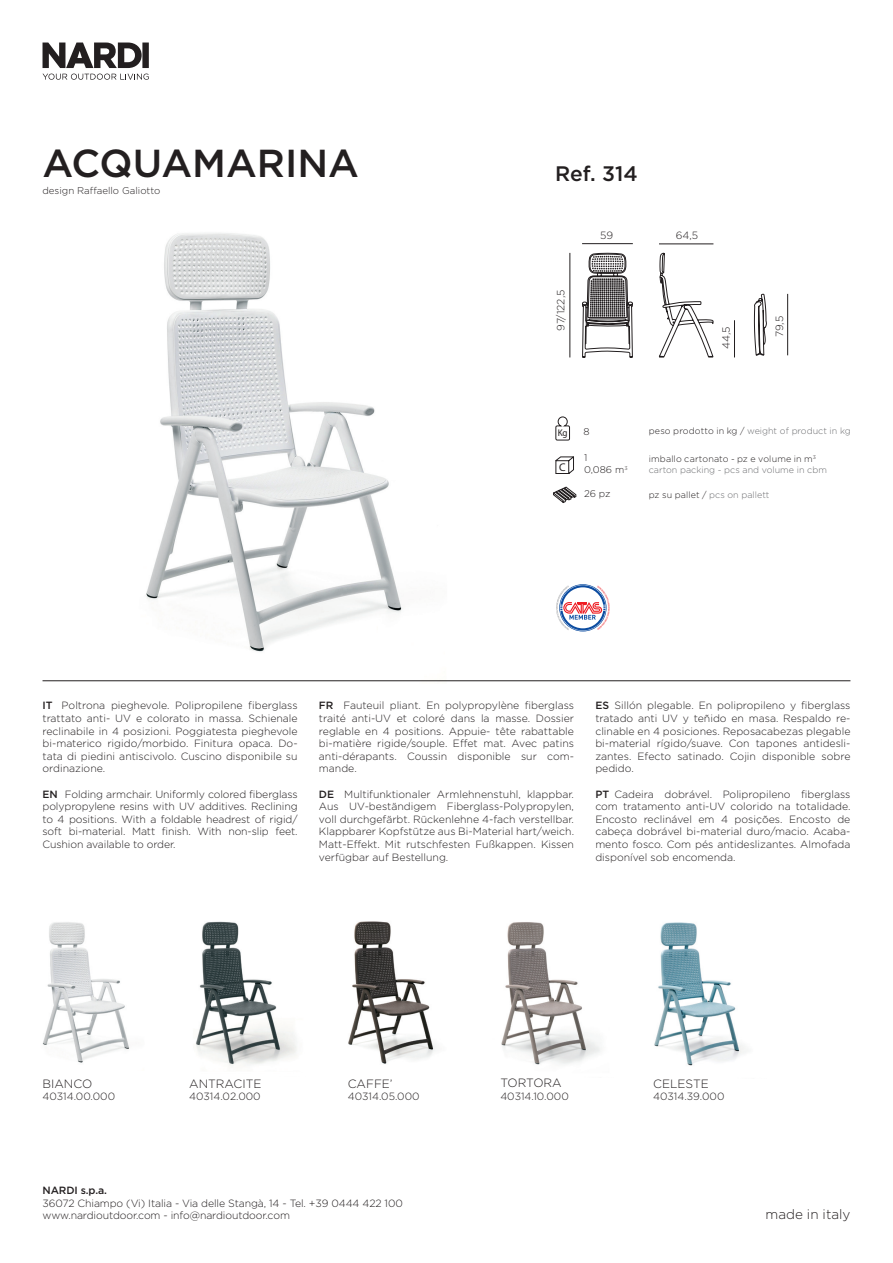
<style>
.page{position:relative;width:893px;height:1263px;background:#fff}
.page>*{position:absolute;margin:0;border:0;box-sizing:border-box;transform-origin:0 0}
.t1{font:500 39px "Gotham N";color:#231f20}
.t2{font:500 21px "Gotham N";letter-spacing:-.005em;color:#231f20}
.t3{font:300 13.5px "Gotham N";color:#231f20}
.t4{font:300 12px "Gotham N";color:#231f20}
.t5{font:11.25px "Myriad Pro";color:#231f20}
.t6{font:300 10.5px/12.6px "Gotham N";color:#231f20;text-align:justify}
.t7{font:500 10.5px "Gotham N";letter-spacing:-.01em;color:#231f20}
.t8{font:300 9.75px/12px "Gotham N";color:#231f20}
.t9{font:9.75px "Myriad Pro";color:#231f20;scale:.93 1}
.t10{font:300 9px "Gotham";color:#6c6d70}
.t11{font:300 9px "Gotham N";letter-spacing:.015em;color:#231f20}
.s1{color:#231f20}
.s2{font-family:"Gotham"}
.s3{font-family:"Gotham N"}
.s4{font-weight:500}
</style>
<div class="page">
<img style="left:196px;top:921px;width:101px;height:145px">
<img style="left:42px;top:922px;width:88px;height:141px">
<img style="left:348px;top:921px;width:88px;height:143px">
<img style="left:501px;top:922px;width:245px;height:144px">
<img style="left:43px;top:233px;width:456px;height:449px">
<svg style="left:43px;top:43px;width:106px;height:25px"></svg>
<svg style="left:43px;top:74px;width:106px;height:6px"></svg>
<hr style="left:582px;top:243px;width:51px;height:1px;background:#231f20">
<hr style="left:570px;top:253px;width:1px;height:104px;background:#231f20">
<hr style="left:734px;top:320px;width:1px;height:37px;background:#231f20">
<hr style="left:659px;top:244px;width:54px;height:1px;background:#231f20">
<hr style="left:43px;top:680px;width:807px;height:1px;background:#231f20">
<svg style="left:658px;top:252px;width:56px;height:106px"></svg>
<svg style="left:753px;top:294px;width:14px;height:62px"></svg>
<svg style="left:582px;top:252px;width:51px;height:106px"></svg>
<hr style="left:787px;top:294px;width:1px;height:61px;background:#231f20">
<svg style="left:555px;top:456px;width:19px;height:18px"></svg>
<svg style="left:553px;top:486px;width:23px;height:17px"></svg>
<svg style="left:555px;top:416px;width:15px;height:25px"></svg>
<svg style="left:556px;top:584px;width:54px;height:47px"></svg>
<h1 class="t1" style="left:43px;top:141px;width:318px">ACQUAMARINA</h1>
<p class="t8" style="left:43px;top:185px;width:119px">design Raffaello Galiotto</p>
<h2 class="t2" style="left:555px;top:162px;width:84px">Ref. 314</h2>
<p class="t6" style="left:554px;top:331px;width:43px;rotate:-90deg">97/122,5</p>
<p class="t6" style="left:600px;top:229px;width:15px">59</p>
<p class="t6" style="left:676px;top:229px;width:24px">64,5</p>
<p class="t6" style="left:720px;top:349px;width:24px;rotate:-90deg">44,5</p>
<p class="t6" style="left:773px;top:337px;width:23px;rotate:-90deg">79,5</p>
<p class="t9" style="left:558px;top:427px;width:12px">Kg</p>
<p class="t8" style="left:584px;top:426px;width:8px">8</p>
<p class="t8" style="left:584px;top:451px;width:45px">1<br>0,086 m<sup>3</sup></p>
<p class="t8" style="left:584px;top:487px;width:28px">26 pz</p>
<p class="t5" style="left:559px;top:460px;width:8px">C</p>
<p class="t10" style="left:649px;top:425px;width:204px"><span class="s1">peso prodotto in kg /</span> weight of product in kg</p>
<p class="t11" style="left:649px;top:454px;width:169px">imballo cartonato <span class="s2">- pz e volume in m</span><sup>3</sup></p>
<p class="t10" style="left:649px;top:464px;width:180px"><span class="s3">carton packing</span> - pcs and volume in cbm</p>
<p class="t10" style="left:649px;top:489px;width:122px"><span class="s1">pz su pallet /</span> pcs on pallett</p>
<p class="t6" style="left:43px;top:699px;width:257px"><span class="s4">IT</span> Poltrona pieghevole. Polipropilene fiberglass trattato anti- UV e colorato in massa. Schienale reclinabile in 4 posizioni. Poggiatesta pieghevole bi-materico rigido/morbido. Finitura opaca. Do&shy;tata di piedini antiscivolo. Cuscino disponibile su ordinazione.</p>
<p class="t6" style="left:43px;top:787px;width:257px"><span class="s4">EN</span> Folding armchair. Uniformly colored fiberglass polypropylene resins with UV additives. Reclining to 4 positions. With a foldable headrest of rigid/ soft bi-material. Matt finish. With non-slip feet.<br>Cushion available to order.</p>
<p class="t6" style="left:319px;top:699px;width:257px"><span class="s4">FR</span> Fauteuil pliant. En polypropylène fiberglass traité anti-UV et coloré dans la masse. Dossier reglable en 4 positions. Appuie- tête rabattable bi-matière rigide/souple. Effet mat. Avec patins anti-dérapants. Coussin disponible sur com&shy;mande.</p>
<p class="t6" style="left:319px;top:787px;width:257px"><span class="s4">DE</span> Multifunktionaler Armlehnenstuhl, klappbar.<br>Aus UV-beständigem Fiberglass-Polypropylen, voll durchgefärbt. Rückenlehne 4-fach verstellbar.<br>Klappbarer Kopfstütze aus Bi-Material hart/weich.<br>Matt-Effekt. Mit rutschfesten Fußkappen. Kissen verfügbar auf Bestellung.</p>
<p class="t6" style="left:595px;top:699px;width:257px"><span class="s4">ES</span> Sillón plegable. En polipropileno y fiberglass tratado anti UV y teñido en masa. Respaldo re&shy;clinable en 4 posiciones. Reposacabezas plegable bi-material rígido/suave. Con tapones antidesli&shy;zantes. Efecto satinado. Cojin disponible sobre pedido.</p>
<p class="t6" style="left:595px;top:787px;width:257px"><span class="s4">PT</span> Cadeira dobrável. Polipropileno fiberglass com tratamento anti-UV colorido na totalidade.<br>Encosto reclinável em 4 posições. Encosto de cabeça dobrável bi-material duro/macio. Acaba&shy;mento fosco. Com pés antideslizantes. Almofada disponível sob encomenda.</p>
<p class="t4" style="left:43px;top:1077px;width:51px">BIANCO</p>
<p class="t6" style="left:43px;top:1090px;width:74px">40314.00.000</p>
<p class="t4" style="left:189px;top:1077px;width:74px">ANTRACITE</p>
<p class="t6" style="left:189px;top:1090px;width:73px">40314.02.000</p>
<p class="t4" style="left:348px;top:1077px;width:46px">CAFFE’</p>
<p class="t6" style="left:348px;top:1090px;width:73px">40314.05.000</p>
<p class="t4" style="left:500px;top:1076px;width:63px">TORTORA</p>
<p class="t6" style="left:500px;top:1090px;width:70px">40314.10.000</p>
<p class="t4" style="left:653px;top:1077px;width:57px">CELESTE</p>
<p class="t6" style="left:653px;top:1090px;width:73px">40314.39.000</p>
<p class="t7" style="left:43px;top:1184px;width:66px">NARDI s.p.a.</p>
<p class="t6" style="left:43px;top:1196px;width:362px">36072 Chiampo (Vi) Italia - Via delle Stangà, 14 - Tel. +39 0444 422 100 www.nardioutdoor.com - info@nardioutdoor.com</p>
<p class="t3" style="left:765px;top:1207px;width:86px">made in italy</p>
</div>
